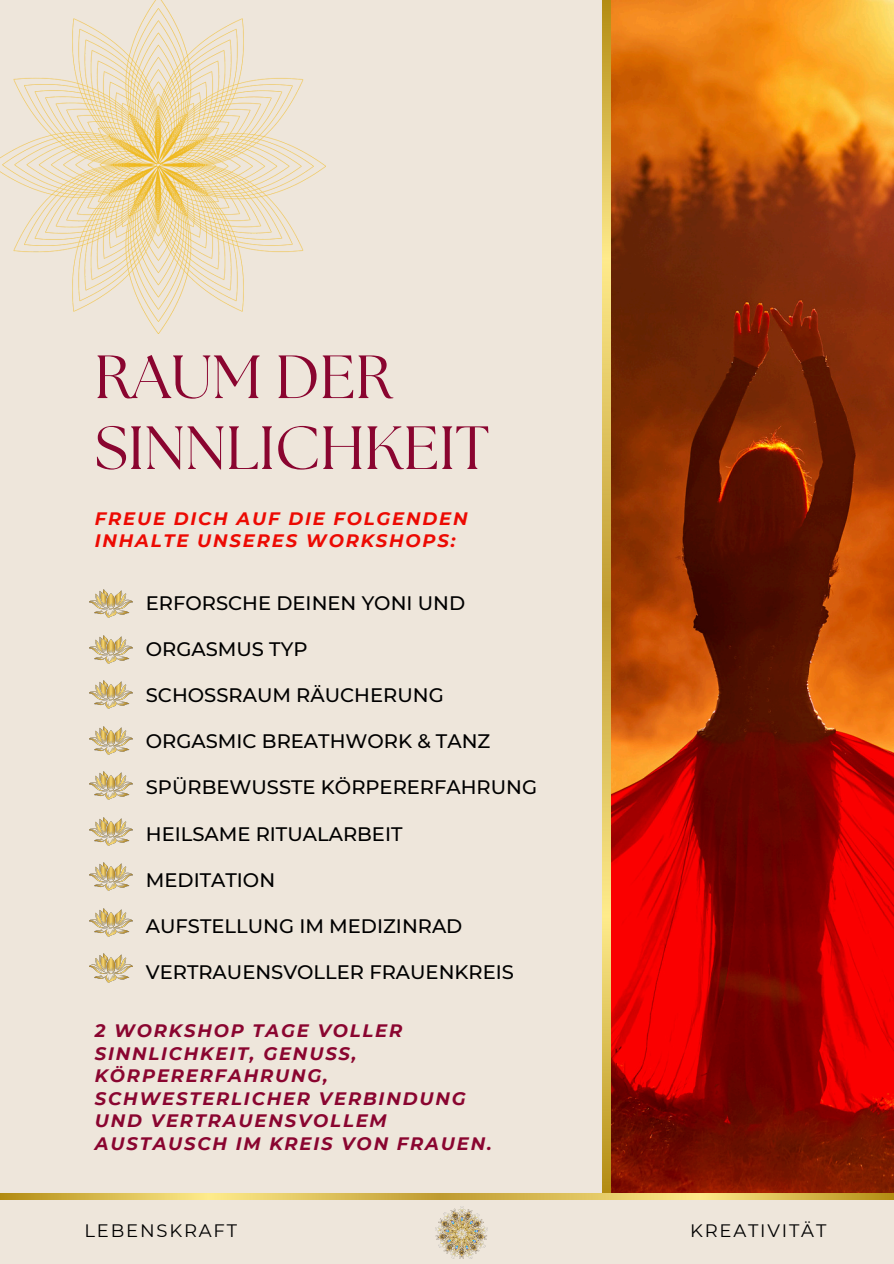
<style>
.page{position:relative;width:894px;height:1264px;background:#fff}
.page>*{position:absolute;margin:0;border:0;box-sizing:border-box;transform-origin:0 0}
.t1{font:60.9px/70.8px "The Seasons";color:#8a0530}
.t2{font:500 19.5px "Montserrat";color:#000}
.t3{font:italic 700 18px/22.5px "Montserrat";letter-spacing:.1em;color:#8a0530}
.t4{font:italic 700 18px/22.5px "Montserrat";letter-spacing:.1em;color:#ec0a03}
.t5{font:18px "Montserrat";letter-spacing:.1em;color:#000}
</style>
<div class="page">
<div style="left:0;top:0;width:893px;height:1263px;background:#eee6db"></div>
<img style="left:602px;top:0;width:291px;height:1193px">
<img style="left:0;top:0;width:326px;height:333px">
<img style="left:89px;top:589px;width:43px;height:28px">
<img style="left:89px;top:635px;width:43px;height:28px">
<img style="left:89px;top:680px;width:43px;height:29px">
<img style="left:89px;top:726px;width:43px;height:28px">
<img style="left:89px;top:771px;width:43px;height:29px">
<img style="left:89px;top:817px;width:43px;height:28px">
<img style="left:89px;top:862px;width:43px;height:29px">
<img style="left:89px;top:908px;width:43px;height:28px">
<img style="left:0;top:1193px;width:893px;height:6px">
<img style="left:435px;top:1206px;width:52px;height:52px">
<img style="left:89px;top:953px;width:43px;height:29px">
<p class="t1" style="left:94px;top:345px;width:396px">RAUM DER<br>SINNLICHKEIT</p>
<p class="t4" style="left:95px;top:507px;width:374px">FREUE DICH AUF DIE FOLGENDEN<br>INHALTE UNSERES WORKSHOPS:</p>
<p class="t2" style="left:146px;top:591px;width:321px">ERFORSCHE DEINEN YONI UND</p>
<p class="t2" style="left:146px;top:637px;width:163px">ORGASMUS TYP</p>
<p class="t2" style="left:146px;top:683px;width:299px">SCHOSSRAUM RÄUCHERUNG</p>
<p class="t2" style="left:146px;top:729px;width:346px">ORGASMIC BREATHWORK &amp; TANZ</p>
<p class="t2" style="left:146px;top:775px;width:392px">SPÜRBEWUSSTE KÖRPERERFAHRUNG</p>
<p class="t2" style="left:146px;top:821px;width:258px">HEILSAME RITUALARBEIT</p>
<p class="t2" style="left:146px;top:867px;width:131px">MEDITATION</p>
<p class="t2" style="left:146px;top:914px;width:318px">AUFSTELLUNG IM MEDIZINRAD</p>
<p class="t2" style="left:146px;top:960px;width:369px">VERTRAUENSVOLLER FRAUENKREIS</p>
<p class="t3" style="left:95px;top:1019px;width:398px">2 WORKSHOP TAGE VOLLER<br>SINNLICHKEIT, GENUSS,<br>KÖRPERERFAHRUNG,<br>SCHWESTERLICHER VERBINDUNG<br>UND VERTRAUENSVOLLEM<br>AUSTAUSCH IM KREIS VON FRAUEN.</p>
<p class="t5" style="left:85px;top:1219px;width:154px">LEBENSKRAFT</p>
<p class="t5" style="left:690px;top:1219px;width:138px">KREATIVITÄT</p>
</div>
